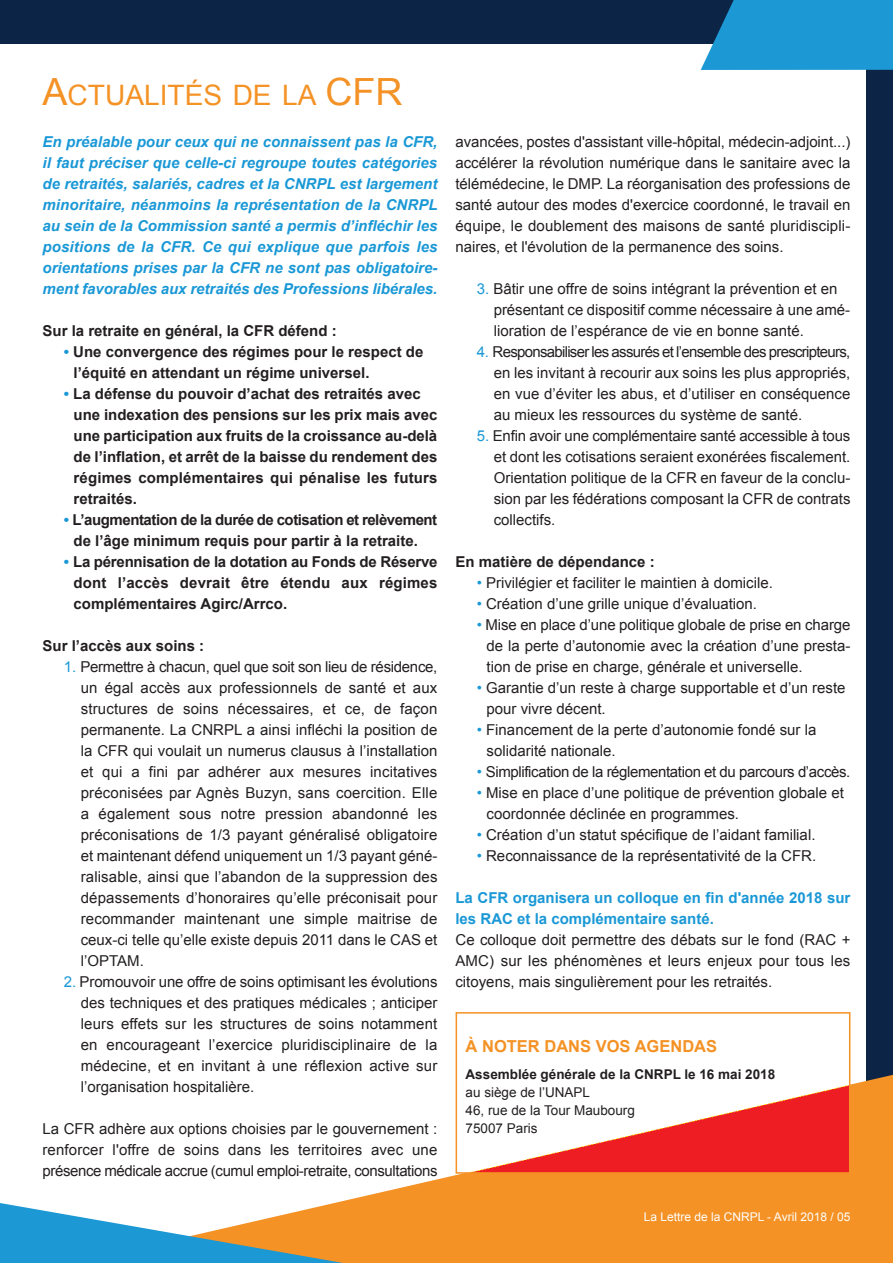
<style>
.page{position:relative;width:893px;height:1263px;background:#0c2445}
.page>*{position:absolute;margin:0;border:0;box-sizing:border-box;transform-origin:0 0}
.t1{font:28.2px "Arial";color:#f49225}
.t2{font:700 16.5px "Arial";color:#f49225}
.t3{font:15px/21px "Arial";color:#231f20;text-align:justify}
.t4{font:700 15px/21px "Arial";color:#231f20}
.t5{font:italic 700 15px/21px "Arial";color:#1a98d6;text-align:justify}
.t6{font:700 15px/21px "Arial";letter-spacing:-.03em;color:#231f20}
.t7{font:700 15px/21px "Arial";color:#1a98d6}
.t8{font:15px "Arial";letter-spacing:-.025em;color:#231f20}
.t9{font:13.5px/18px "Arial";color:#231f20}
.t10{font:700 13.5px "Arial";color:#231f20}
.t11{font:12px "Arial";color:#fff}
.s1{font-size:37.5px}
.s2{color:#1a98d6}
</style>
<div class="page">
<div style="left:0;top:44px;width:865px;height:1204px;background:#fff"></div>
<svg style="left:455px;top:1066px;width:438px;height:47px;fill:#f49225"></svg>
<svg style="left:0;top:1113px;width:893px;height:150px"></svg>
<svg style="left:701px;top:0;width:192px;height:70px"></svg>
<img style="left:459px;top:1066px;width:388px;height:105px">
<div style="left:456px;top:1012px;width:394px;height:162px;border:2px solid #f49225"></div>
<h1 class="t1" style="left:43px;top:80px;width:361px"><span class="s1">A</span>ctUALItés de LA <span class="s1">cfr</span></h1>
<p class="t5" style="left:43px;top:131px;width:397px">En préalable pour ceux qui ne connaissent pas la CFR, il faut préciser que celle-ci regroupe toutes catégories de retraités, salariés, cadres et la CNRPL est largement minoritaire, néanmoins la représentation de la CNRPL au sein de la Commission santé a permis d’infléchir les positions de la CFR. Ce qui explique que parfois les orientations prises par la CFR ne sont pas obligatoire&shy;ment favorables aux retraités des Professions libérales.</p>
<p class="t4" style="left:43px;top:320px;width:296px">Sur la retraite en général, la CFR défend :</p>
<p class="t4" style="left:74px;top:341px;width:351px;text-indent:-10px"><span class="s2">•</span> Une convergence des régimes pour le respect de l’équité en attendant un régime universel.</p>
<p class="t4" style="left:74px;top:383px;width:365px;text-indent:-10px"><span class="s2">•</span> La défense du pouvoir d’achat des retraités avec une indexation des pensions sur les prix mais avec une participation aux fruits de la croissance au-delà de l’inflation, et arrêt de la baisse du rendement des régimes complémentaires qui pénalise les futurs retraités.</p>
<p class="t6" style="left:74px;top:509px;width:365px;text-indent:-10px"><span class="s2">•</span> L’augmentation de la durée de cotisation et relèvement de l’âge minimum requis pour partir à la retraite.</p>
<p class="t4" style="left:74px;top:551px;width:365px;text-align:justify;text-indent:-10px"><span class="s2">•</span> La pérennisation de la dotation au Fonds de Réserve dont l’accès devrait être étendu aux régimes complémentaires Agirc/Arrco.</p>
<p class="t4" style="left:43px;top:635px;width:163px">Sur l’accès aux soins :</p>
<p class="t3" style="left:81px;top:656px;width:358px;text-indent:-17px"><span class="s2">1.</span> Permettre à chacun, quel que soit son lieu de résidence, un égal accès aux professionnels de santé et aux structures de soins nécessaires, et ce, de façon permanente. La cNrPL a ainsi infléchi la position de la cfr qui voulait un numerus clausus à l’installation et qui a fini par adhérer aux mesures incitatives préconisées par Agnès buzyn, sans coercition. elle a également sous notre pression abandonné les préconisations de 1/3 payant généralisé obligatoire et maintenant défend uniquement un 1/3 payant géné&shy;ralisable, ainsi que l’abandon de la suppression des dépassements d’honoraires qu’elle préconisait pour recommander maintenant une simple maitrise de ceux-ci telle qu’elle existe depuis 2011 dans le cAs et l’oPtAm.</p>
<p class="t3" style="left:81px;top:971px;width:358px;text-indent:-17px"><span class="s2">2.</span> Promouvoir une offre de soins optimisant les évolutions des techniques et des pratiques médicales ; anticiper leurs effets sur les structures de soins notamment en encourageant l’exercice pluridisciplinaire de la médecine, et en invitant à une réflexion active sur l’organisation hospitalière.</p>
<p class="t3" style="left:43px;top:1118px;width:396px">La cfr adhère aux options choisies par le gouvernement : renforcer l'offre de soins dans les territoires avec une présence médicale accrue (cumul emploi-retraite, consultations</p>
<p class="t3" style="left:455px;top:131px;width:396px">avancées, postes d'assistant ville-hôpital, médecin-adjoint...) accélérer la révolution numérique dans le sanitaire avec la télémédecine, le dmP. La réorganisation des professions de santé autour des modes d'exercice coordonné, le travail en équipe, le doublement des maisons de santé pluridiscipli&shy;naires, et l'évolution de la permanence des soins.</p>
<p class="t3" style="left:494px;top:278px;width:358px;text-align:left;text-indent:-17px"><span class="s2">3.</span> bâtir une offre de soins intégrant la prévention et en présentant ce dispositif comme nécessaire à une amé&shy;lioration de l’espérance de vie en bonne santé.</p>
<p class="t3" style="left:494px;top:341px;width:358px;text-indent:-17px"><span class="s2">4.</span> responsabiliser les assurés et l’ensemble des prescripteurs, en les invitant à recourir aux soins les plus appropriés, en vue d’éviter les abus, et d’utiliser en conséquence au mieux les ressources du système de santé.</p>
<p class="t3" style="left:494px;top:425px;width:358px;text-indent:-17px"><span class="s2">5.</span> enfin avoir une complémentaire santé accessible à tous et dont les cotisations seraient exonérées fiscalement. orientation politique de la cfr en faveur de la conclu&shy;sion par les fédérations composant la cfr de contrats collectifs.</p>
<p class="t4" style="left:455px;top:551px;width:201px">En matière de dépendance :</p>
<p class="t3" style="left:477px;top:572px;width:298px"><span class="s2">•</span> Privilégier et faciliter le maintien à domicile.</p>
<p class="t3" style="left:477px;top:593px;width:282px"><span class="s2">•</span> création d’une grille unique d’évaluation.</p>
<p class="t3" style="left:486px;top:614px;width:366px;text-indent:-10px"><span class="s2">•</span> mise en place d’une politique globale de prise en charge de la perte d’autonomie avec la création d’une presta&shy;tion de prise en charge, générale et universelle.</p>
<p class="t3" style="left:486px;top:677px;width:360px;text-indent:-10px"><span class="s2">•</span> garantie d’un reste à charge supportable et d’un reste pour vivre décent.</p>
<p class="t3" style="left:486px;top:719px;width:331px;text-indent:-10px"><span class="s2">•</span> financement de la perte d’autonomie fondé sur la solidarité nationale.</p>
<p class="t8" style="left:477px;top:763px;width:375px"><span class="s2">•</span> simplification de la réglementation et du parcours d’accès.</p>
<p class="t3" style="left:486px;top:782px;width:359px;text-indent:-10px"><span class="s2">•</span> mise en place d’une politique de prévention globale et coordonnée déclinée en programmes.</p>
<p class="t3" style="left:477px;top:824px;width:340px"><span class="s2">•</span> création d’un statut spécifique de l’aidant familial.</p>
<p class="t3" style="left:477px;top:845px;width:341px"><span class="s2">•</span> reconnaissance de la représentativité de la cfr.</p>
<p class="t7" style="left:455px;top:887px;width:396px">La CFR organisera un colloque en fin d'année 2018 sur les RAC et la complémentaire santé.</p>
<p class="t3" style="left:455px;top:929px;width:396px">ce colloque doit permettre des débats sur le fond (rAc + Amc) sur les phénomènes et leurs enjeux pour tous les citoyens, mais singulièrement pour les retraités.</p>
<p class="t2" style="left:466px;top:1037px;width:253px">à NOTER DANS VOS AGENDAS</p>
<p class="t10" style="left:466px;top:1066px;width:311px">Assemblée générale de la CNRPL le 16 mai 2018</p>
<p class="t9" style="left:466px;top:1083px;width:171px">au siège de l’UNAPL<br>46, rue de la tour maubourg<br>75007 Paris</p>
<p class="t11" style="left:644px;top:1210px;width:208px">La Lettre de la cNrPL - Avril 2018 / 05</p>
</div>
